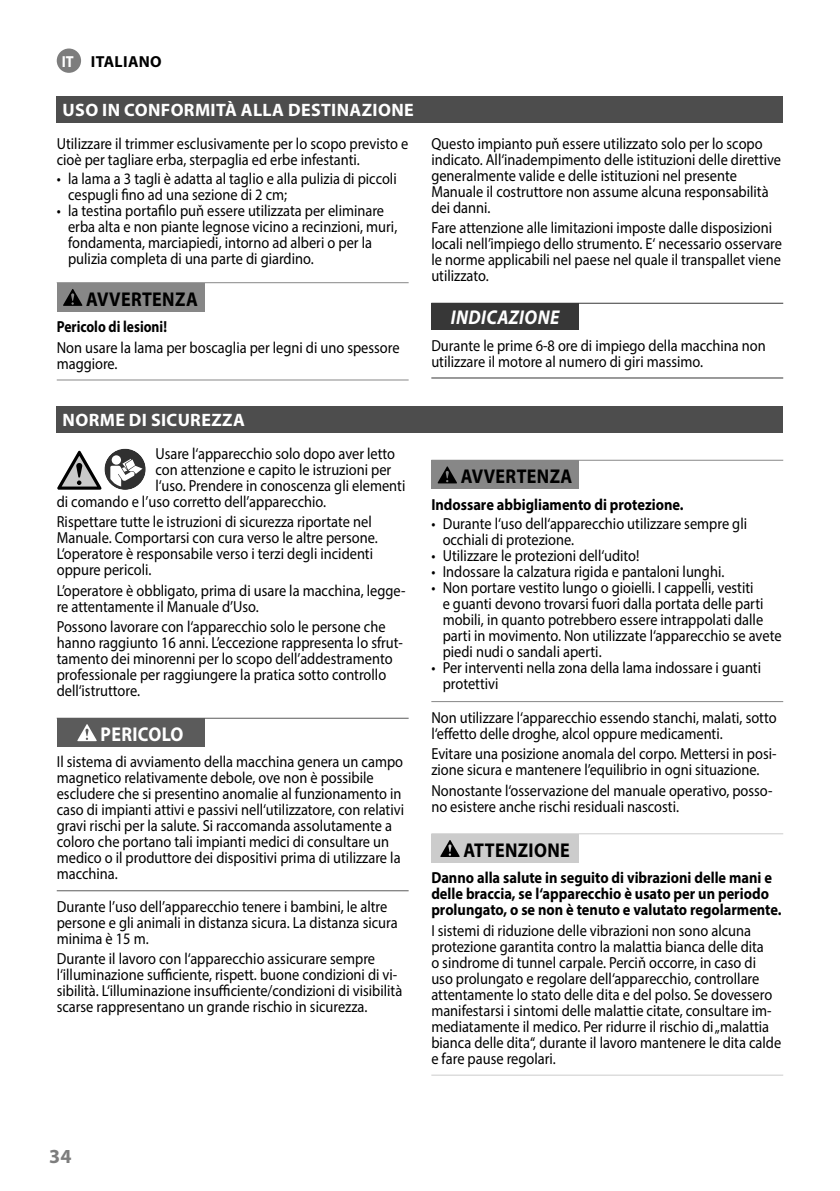
<style>
.page{position:relative;width:840px;height:1191px;background:#fff}
.page>*{position:absolute;margin:0;border:0;box-sizing:border-box;transform-origin:0 0}
.t1{font:700 20px "Myriad Pro";letter-spacing:.02em;color:#000;scale:.9 1}
.t2{font:italic 700 20px "Myriad Pro";letter-spacing:.02em;color:#fff;scale:.9 1}
.t3{font:700 20px "Myriad Pro";letter-spacing:.02em;color:#fff;scale:.9 1}
.t4{font:700 20px "Myriad Pro";color:#7d7d7d}
.t5{font:700 18px "Myriad Pro";letter-spacing:.02em;color:#fff}
.t6{font:16px/16px "Myriad Pro";color:#000;scale:.9 1}
.t7{font:700 16px/16px "Myriad Pro";color:#000;scale:.9 1}
.t8{font:700 16px "Myriad Pro";color:#000;scale:.85 1}
.t9{font:700 16px "Myriad Pro";letter-spacing:.02em;color:#000}
.s1{color:#fff}
</style>
<div class="page">
<div style="left:57px;top:96px;width:725px;height:27px;background:#4d4d4d"></div>
<hr style="left:57px;top:282px;width:351px;height:1px;background:#878787">
<hr style="left:57px;top:379px;width:351px;height:1px;background:#878787">
<div style="left:57px;top:283px;width:147px;height:28px;background:#878787"></div>
<svg style="left:63px;top:289px;width:19px;height:17px"></svg>
<hr style="left:431px;top:303px;width:351px;height:1px;background:#373737">
<hr style="left:431px;top:377px;width:351px;height:1px;background:#373737">
<div style="left:431px;top:304px;width:147px;height:26px;background:#373737"></div>
<div style="left:57px;top:406px;width:725px;height:27px;background:#4d4d4d"></div>
<svg style="left:104px;top:448px;width:42px;height:42px"></svg>
<div style="left:112px;top:455px;width:9px;height:9px;background:#fff;border-radius:50%"></div>
<svg style="left:110px;top:459px;width:32px;height:27px"></svg>
<svg style="left:57px;top:451px;width:44px;height:38px"></svg>
<hr style="left:57px;top:718px;width:351px;height:1px;background:#5b5b5b">
<hr style="left:57px;top:890px;width:351px;height:1px;background:#5b5b5b">
<div style="left:57px;top:718px;width:147px;height:29px;background:#5b5b5b"></div>
<svg style="left:77px;top:724px;width:20px;height:17px"></svg>
<hr style="left:431px;top:460px;width:351px;height:1px;background:#878787">
<hr style="left:431px;top:701px;width:351px;height:1px;background:#878787">
<div style="left:431px;top:461px;width:147px;height:28px;background:#878787"></div>
<svg style="left:437px;top:466px;width:20px;height:17px"></svg>
<hr style="left:431px;top:833px;width:351px;height:1px;background:#ccc">
<hr style="left:431px;top:1074px;width:351px;height:1px;background:#ccc">
<div style="left:431px;top:834px;width:147px;height:28px;background:#ccc"></div>
<svg style="left:440px;top:840px;width:19px;height:17px"></svg>
<div style="left:57px;top:49px;width:24px;height:24px;background:#7d7d7d;border-radius:50%"></div>
<p class="t9" style="left:62px;top:51px;width:101px"><span class="s1">IT</span> ITALIANO</p>
<p class="t5" style="left:63px;top:98px;width:352px">USO IN CONFORMITÀ ALLA DESTINAZIONE</p>
<p class="t6" style="left:57px;top:135px;width:392px">Utilizzare il trimmer esclusivamente per lo scopo previsto e cioè per tagliare erba, sterpaglia ed erbe infestanti.</p>
<p class="t6" style="left:68px;top:170px;width:366px;text-indent:-11px">• la lama a 3 tagli è adatta al taglio e alla pulizia di piccoli cespugli fino ad una sezione di 2 cm;</p>
<p class="t6" style="left:68px;top:202px;width:367px;text-indent:-11px">• la testina portafilo puň essere utilizzata per eliminare erba alta e non piante legnose vicino a recinzioni, muri, fondamenta, marciapiedi, intorno ad alberi o per la pulizia completa di una parte di giardino.</p>
<p class="t1" style="left:86px;top:286px;width:125px">AVVERTENZA</p>
<p class="t8" style="left:57px;top:316px;width:131px">Pericolo di lesioni!</p>
<p class="t6" style="left:57px;top:339px;width:382px">Non usare la lama per boscaglia per legni di uno spessore maggiore.</p>
<p class="t5" style="left:63px;top:408px;width:184px">NORME DI SICUREZZA</p>
<p class="t6" style="left:155px;top:445px;width:268px">Usare l‘apparecchio solo dopo aver letto</p>
<p class="t6" style="left:155px;top:461px;width:263px">con attenzione e capito le istruzioni per</p>
<p class="t6" style="left:155px;top:477px;width:279px">l‘uso. Prendere in conoscenza gli elementi</p>
<p class="t6" style="left:57px;top:493px;width:300px">di comando e l’uso corretto dell’apparecchio.</p>
<p class="t6" style="left:57px;top:513px;width:358px">Rispettare tutte le istruzioni di sicurezza riportate nel Manuale. Comportarsi con cura verso le altre persone.<br>L‘operatore è responsabile verso i terzi degli incidenti oppure pericoli.</p>
<p class="t6" style="left:57px;top:582px;width:389px">L’operatore è obbligato, prima di usare la macchina, legge&shy;re attentamente il Manuale d’Uso.</p>
<p class="t6" style="left:57px;top:619px;width:386px">Possono lavorare con l‘apparecchio solo le persone che hanno raggiunto 16 anni. L’eccezione rappresenta lo sfrut&shy;tamento dei minorenni per lo scopo dell’addestramento professionale per raggiungere la pratica sotto controllo dell‘istruttore.</p>
<p class="t3" style="left:100px;top:721px;width:94px">PERICOLO</p>
<p class="t6" style="left:57px;top:753px;width:387px">Il sistema di avviamento della macchina genera un campo magnetico relativamente debole, ove non è possibile escludere che si presentino anomalie al funzionamento in caso di impianti attivi e passivi nell‘utilizzatore, con relativi gravi rischi per la salute. Si raccomanda assolutamente a coloro che portano tali impianti medici di consultare un medico o il produttore dei dispositivi prima di utilizzare la macchina.</p>
<p class="t6" style="left:57px;top:898px;width:380px">Durante l’uso dell’apparecchio tenere i bambini, le altre persone e gli animali in distanza sicura. La distanza sicura minima è 15 m.</p>
<p class="t6" style="left:57px;top:950px;width:385px">Durante il lavoro con l‘apparecchio assicurare sempre l‘illuminazione sufficiente, rispett. buone condizioni di vi&shy;sibilità. L‘illuminazione insufficiente/condizioni di visibilità scarse rappresentano un grande rischio in sicurezza.</p>
<p class="t6" style="left:431px;top:135px;width:390px">Questo impianto puň essere utilizzato solo per lo scopo indicato. All‘inadempimento delle istituzioni delle direttive generalmente valide e delle istituzioni nel presente Manuale il costruttore non assume alcuna responsabilità dei danni.</p>
<p class="t6" style="left:431px;top:219px;width:391px">Fare attenzione alle limitazioni imposte dalle disposizioni locali nell’impiego dello strumento. E‘ necessario osservare le norme applicabili nel paese nel quale il transpallet viene utilizzato.</p>
<p class="t2" style="left:450px;top:305px;width:122px">INDICAZIONE</p>
<p class="t6" style="left:431px;top:337px;width:373px">Durante le prime 6-8 ore di impiego della macchina non utilizzare il motore al numero di giri massimo.</p>
<p class="t1" style="left:460px;top:463px;width:125px">AVVERTENZA</p>
<p class="t7" style="left:431px;top:496px;width:282px">Indossare abbigliamento di protezione.</p>
<p class="t6" style="left:442px;top:515px;width:339px;text-indent:-11px">• Durante l‘uso dell‘apparecchio utilizzare sempre gli occhiali di protezione.</p>
<p class="t6" style="left:431px;top:547px;width:232px">• Utilizzare le protezioni dell‘udito!</p>
<p class="t6" style="left:431px;top:563px;width:327px">• Indossare la calzatura rigida e pantaloni lunghi.</p>
<p class="t6" style="left:442px;top:579px;width:378px;text-indent:-11px">• Non portare vestito lungo o gioielli. I cappelli, vestiti<br>e guanti devono trovarsi fuori dalla portata delle parti mobili, in quanto potrebbero essere intrappolati dalle parti in movimento. Non utilizzate l‘apparecchio se avete piedi nudi o sandali aperti.</p>
<p class="t6" style="left:442px;top:659px;width:355px;text-indent:-11px">• Per interventi nella zona della lama indossare i guanti protettivi</p>
<p class="t6" style="left:431px;top:709px;width:385px">Non utilizzare l‘apparecchio essendo stanchi, malati, sotto l‘effetto delle droghe, alcol oppure medicamenti.</p>
<p class="t6" style="left:431px;top:745px;width:385px">Evitare una posizione anomala del corpo. Mettersi in posi&shy;zione sicura e mantenere l’equilibrio in ogni situazione.</p>
<p class="t6" style="left:431px;top:782px;width:380px">Nonostante l‘osservazione del manuale operativo, posso&shy;no esistere anche rischi residuali nascosti.</p>
<p class="t1" style="left:463px;top:837px;width:119px">ATTENZIONE</p>
<p class="t7" style="left:431px;top:869px;width:390px">Danno alla salute in seguito di vibrazioni delle mani e delle braccia, se l‘apparecchio è usato per un periodo prolungato, o se non è tenuto e valutato regolarmente.</p>
<p class="t6" style="left:431px;top:922px;width:390px">I sistemi di riduzione delle vibrazioni non sono alcuna protezione garantita contro la malattia bianca delle dita<br>o sindrome di tunnel carpale. Perciň occorre, in caso di uso prolungato e regolare dell‘apparecchio, controllare attentamente lo stato delle dita e del polso. Se dovessero manifestarsi i sintomi delle malattie citate, consultare im&shy;mediatamente il medico. Per ridurre il rischio di „malattia bianca delle dita“, durante il lavoro mantenere le dita calde e fare pause regolari.</p>
<p class="t4" style="left:49px;top:1142px;width:24px">34</p>
</div>
